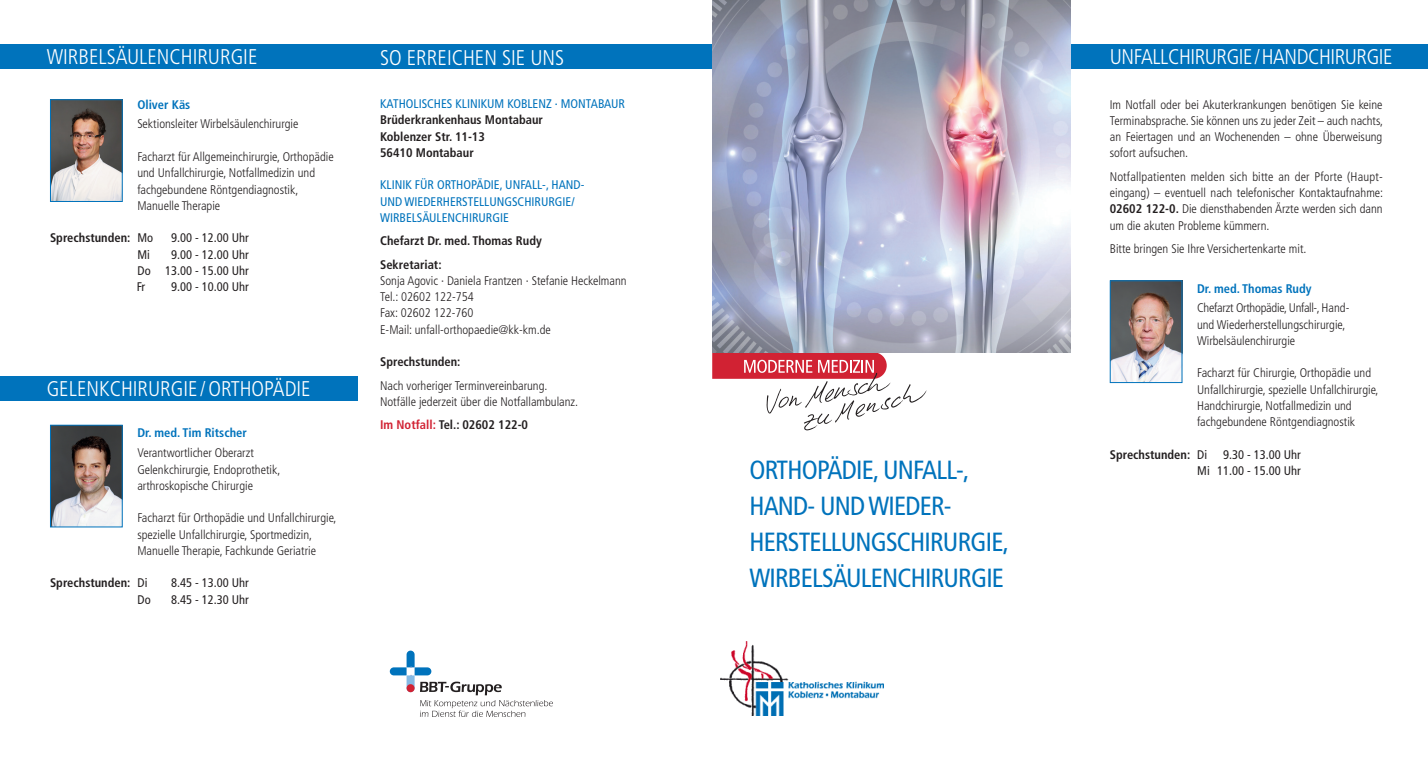
<style>
.page{position:relative;width:1428px;height:766px;background:#fff}
.page>*{position:absolute;margin:0;border:0;box-sizing:border-box;transform-origin:0 0}
.t1{font:condensed 26.25px/36.2px "Frutiger LT Pro";letter-spacing:-.03em;color:#0073bc}
.t2{font:300 condensed 21.25px "Frutiger LT Pro";color:#fff}
.t3{font:300 condensed 21.25px "Frutiger LT Pro";letter-spacing:-.02em;color:#fff}
.t4{font:300 condensed 12.5px/16.2px "Frutiger LT Pro";color:#231f20}
.t5{font:700 condensed 12.5px/16.2px "Frutiger LT Pro";color:#231f20}
.t6{font:300 condensed 12.5px/16.2px "Frutiger LT Std";color:#231f20}
.t7{font:condensed 12.5px/16.2px "Frutiger LT Pro";color:#0073bc}
.t8{font:condensed 12.5px/16.2px "Frutiger LT Pro";color:#231f20;text-align:justify}
.t9{font:700 condensed 12.5px "Frutiger LT Pro";color:#0073bc}
.t10{font:700 condensed 12.5px "Frutiger LT Std";color:#231f20}
.s1{font-family:"Frutiger LT Pro";color:#d12233}
.s2{font-weight:700}
.s3{font-weight:400}
</style>
<div class="page">
<img style="left:52px;top:426px;width:69px;height:99px">
<div style="left:50px;top:424px;width:73px;height:103px;border:1px solid #0073bc"></div>
<div style="left:0;top:376px;width:358px;height:24px;background:#0073bc"></div>
<svg style="left:390px;top:650px;width:163px;height:66px"></svg>
<img style="left:720px;top:641px;width:163px;height:74px">
<svg style="left:712px;top:352px;width:215px;height:78px"></svg>
<div style="left:1069px;top:44px;width:359px;height:25px;background:#0073bc"></div>
<div style="left:0;top:44px;width:714px;height:25px;background:#0073bc"></div>
<img style="left:1112px;top:282px;width:68px;height:99px">
<div style="left:1110px;top:280px;width:72px;height:103px;border:1px solid #0073bc"></div>
<img style="left:712px;top:0;width:358px;height:352px">
<img style="left:52px;top:101px;width:69px;height:99px">
<div style="left:50px;top:99px;width:73px;height:103px;border:1px solid #0073bc"></div>
<h2 class="t2" style="left:47px;top:44px;width:212px">WIRBELSÄULENCHIRURGIE</h2>
<h2 class="t3" style="left:1110px;top:45px;width:284px">UNFALLCHIRURGIE/HANDCHIRURGIE</h2>
<h2 class="t2" style="left:380px;top:46px;width:186px">SO ERREICHEN SIE UNS</h2>
<p class="t7" style="left:380px;top:96px;width:246px">KATHOLISCHES KLINIKUM KOBLENZ · MONTABAUR</p>
<p class="t5" style="left:380px;top:112px;width:164px">Brüderkrankenhaus Montabaur<br>Koblenzer Str. 11-13<br>56410 Montabaur</p>
<p class="t7" style="left:380px;top:177px;width:206px">KLINIK FÜR ORTHOPÄDIE, UNFALL-, HAND-<br>UND WIEDERHERSTELLUNGSCHIRURGIE/<br>WIRBELSÄULENCHIRURGIE</p>
<p class="t5" style="left:380px;top:229px;width:163px;line-height:23.4px">Chefarzt Dr. med. Thomas Rudy<br>Sekretariat:</p>
<p class="t4" style="left:380px;top:272px;width:248px">Sonja Agovic · Daniela Frantzen · Stefanie Heckelmann</p>
<p class="t6" style="left:380px;top:289px;width:172px">Tel.: 02602 122-754<br>Fax: 02602 122-760<br>E-Mail: unfall-orthopaedie@kk-km.de</p>
<p class="t5" style="left:380px;top:354px;width:82px">Sprechstunden:</p>
<p class="t6" style="left:380px;top:377px;width:200px">Nach vorheriger Terminvereinbarung.<br>Notfälle jederzeit über die Notfallambulanz.</p>
<p class="t10" style="left:380px;top:417px;width:150px"><span class="s1">Im Notfall:</span> Tel.: 02602 122-0</p>
<p class="t4" style="left:1110px;top:96px;width:275px;text-align:justify">Im Notfall oder bei Akuterkrankungen benötigen Sie keine Terminabsprache. Sie können uns zu jeder Zeit – auch nachts, an Feiertagen und an Wochenenden – ohne Überweisung sofort aufsuchen.</p>
<p class="t4" style="left:1110px;top:168px;width:275px;text-align:justify">Notfallpatienten melden sich bitte an der Pforte (Haupt&shy;eingang) – eventuell nach telefonischer Kontaktaufnahme:<br><span class="s2">02602 122-0.</span> Die diensthabenden Ärzte werden sich dann um die akuten Probleme kümmern.</p>
<p class="t4" style="left:1110px;top:240px;width:198px">Bitte bringen Sie Ihre Versichertenkarte mit.</p>
<p class="t9" style="left:1197px;top:281px;width:116px">Dr. med. Thomas Rudy</p>
<p class="t4" style="left:1197px;top:300px;width:154px">Chefarzt Orthopädie, Unfall-, Hand&shy;und Wiederherstellungschirurgie,<br>Wirbelsäulenchirurgie</p>
<p class="t4" style="left:1197px;top:365px;width:183px">Facharzt für Chirurgie, Orthopädie und Unfallchirurgie, spezielle Unfallchirurgie, Handchirurgie, Notfallmedizin und fachgebundene Röntgendiagnostik</p>
<p class="t5" style="left:1110px;top:446px;width:99px">Sprechstunden: <span class="s3">Di</span></p>
<p class="t8" style="left:1223px;top:446px;width:79px">9.30 - 13.00 Uhr</p>
<p class="t9" style="left:137px;top:97px;width:55px">Oliver Käs</p>
<p class="t4" style="left:137px;top:116px;width:163px">Sektionsleiter Wirbelsäulenchirurgie</p>
<p class="t4" style="left:137px;top:149px;width:198px">Facharzt für Allgemeinchirurgie, Orthopädie und Unfallchirurgie, Notfallmedizin und fachgebundene Röntgendiagnostik, Manuelle Therapie</p>
<p class="t5" style="left:50px;top:230px;width:105px">Sprechstunden: <span class="s3">Mo</span></p>
<p class="t8" style="left:171px;top:230px;width:79px">9.00 - 12.00 Uhr</p>
<p class="t8" style="left:138px;top:246px;width:14px">Mi</p>
<p class="t8" style="left:137px;top:246px;width:114px;text-indent:34px">9.00 - 12.00 Uhr Do 13.00 - 15.00 Uhr Fr</p>
<p class="t8" style="left:171px;top:279px;width:79px">9.00 - 10.00 Uhr</p>
<h2 class="t2" style="left:47px;top:376px;width:265px">GELENKCHIRURGIE /ORTHOPÄDIE</h2>
<p class="t9" style="left:137px;top:425px;width:111px">Dr. med. Tim Ritscher</p>
<p class="t4" style="left:137px;top:445px;width:145px">Verantwortlicher Oberarzt<br>Gelenkchirurgie, Endoprothetik, arthroskopische Chirurgie</p>
<p class="t4" style="left:137px;top:510px;width:201px">Facharzt für Orthopädie und Unfallchirurgie, spezielle Unfallchirurgie, Sportmedizin,<br>Manuelle Therapie, Fachkunde Geriatrie</p>
<p class="t5" style="left:50px;top:574px;width:99px">Sprechstunden: <span class="s3">Di</span></p>
<p class="t8" style="left:171px;top:575px;width:79px">8.45 - 13.00 Uhr</p>
<p class="t8" style="left:138px;top:591px;width:15px">Do</p>
<p class="t8" style="left:171px;top:591px;width:79px">8.45 - 12.30 Uhr</p>
<h1 class="t1" style="left:749px;top:451px;width:222px">ORTHOPÄDIE, UNFALL-,</h1>
<p class="t8" style="left:1197px;top:462px;width:105px">Mi 11.00 - 15.00 Uhr</p>
<h1 class="t1" style="left:749px;top:487px;width:261px">HAND- UND WIEDER-<br>HERSTELLUNGSCHIRURGIE,<br>WIRBELSÄULENCHIRURGIE</h1>
</div>
